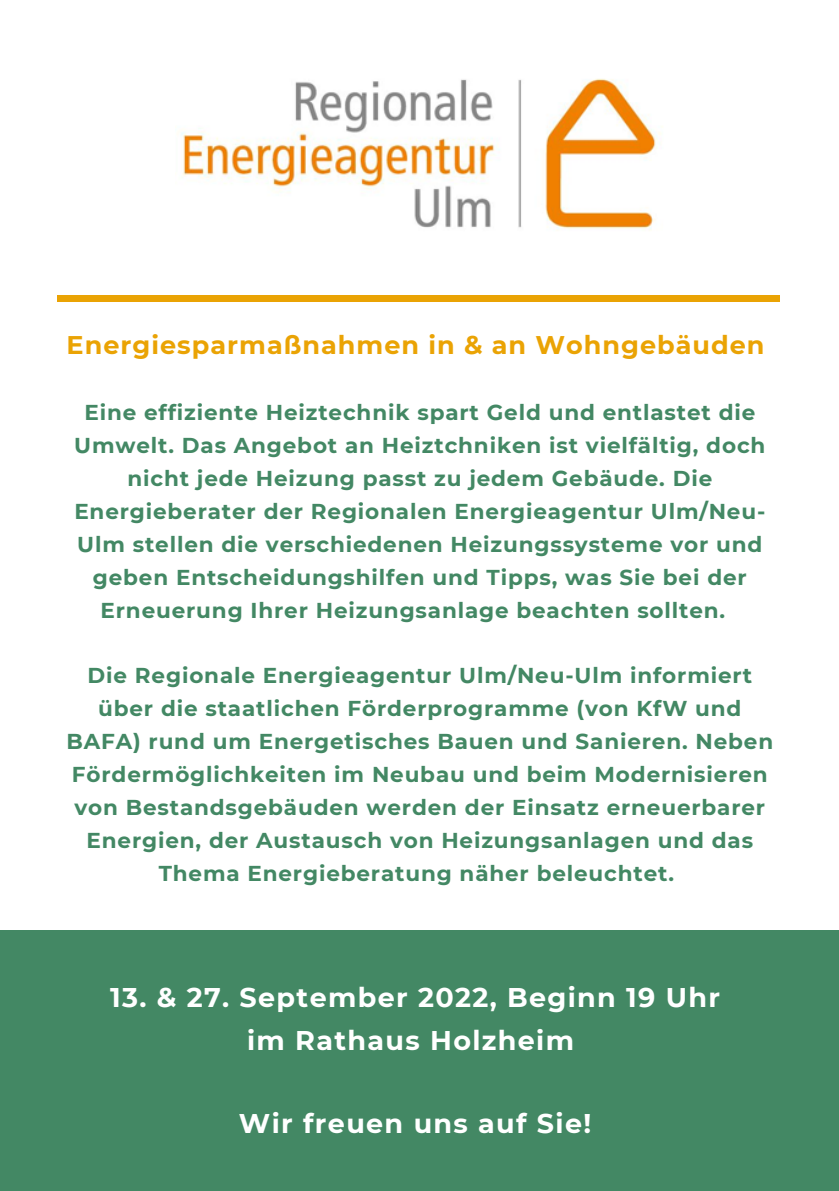
<style>
.page{position:relative;width:839px;height:1191px;background:#fff}
.page>*{position:absolute;margin:0;border:0;box-sizing:border-box;transform-origin:0 0}
.t1{font:700 27px/42.2px "Montserrat";letter-spacing:.05em;color:#fff;text-align:center}
.t2{font:700 25.6px "Montserrat";letter-spacing:.04em;color:#eaa304}
.t3{font:700 21.6px/33px "Montserrat";letter-spacing:.04em;color:#438864;text-align:center}
</style>
<div class="page">
<div style="left:58px;top:296px;width:722px;height:5px;background:#eaa304"></div>
<div style="left:0;top:931px;width:838px;height:260px;background:#438864"></div>
<img style="left:181px;top:78px;width:480px;height:153px">
<p class="t2" style="left:67px;top:329px;width:699px">Energiesparmaßnahmen in &amp; an Wohngebäuden</p>
<p class="t3" style="left:84px;top:396px;width:672px">Eine effiziente Heiztechnik spart Geld und entlastet die</p>
<p class="t3" style="left:74px;top:429px;width:692px">Umwelt. Das Angebot an Heiztchniken ist vielfältig, doch</p>
<p class="t3" style="left:127px;top:462px;width:586px">nicht jede Heizung passt zu jedem Gebäude. Die</p>
<p class="t3" style="left:74px;top:495px;width:692px">Energieberater der Regionalen Energieagentur Ulm/Neu-</p>
<p class="t3" style="left:77px;top:528px;width:686px">Ulm stellen die verschiedenen Heizungssysteme vor und</p>
<p class="t3" style="left:93px;top:561px;width:655px">geben Entscheidungshilfen und Tipps, was Sie bei der</p>
<p class="t3" style="left:100px;top:594px;width:626px">Erneuerung Ihrer Heizungsanlage beachten sollten.</p>
<p class="t3" style="left:66px;top:658px;width:708px">Die Regionale Energieagentur Ulm/Neu-Ulm informiert über die staatlichen Förderprogramme (von KfW und BAFA) rund um Energetisches Bauen und Sanieren. Neben Fördermöglichkeiten im Neubau und beim Modernisieren von Bestandsgebäuden werden der Einsatz erneuerbarer Energien, der Austausch von Heizungsanlagen und das Thema Energieberatung näher beleuchtet.</p>
<p class="t1" style="left:110px;top:977px;width:611px">13. &amp; 27. September 2022, Beginn 19 Uhr im Rathaus Holzheim</p>
<p class="t1" style="left:239px;top:1102px;width:354px">Wir freuen uns auf Sie!</p>
</div>
